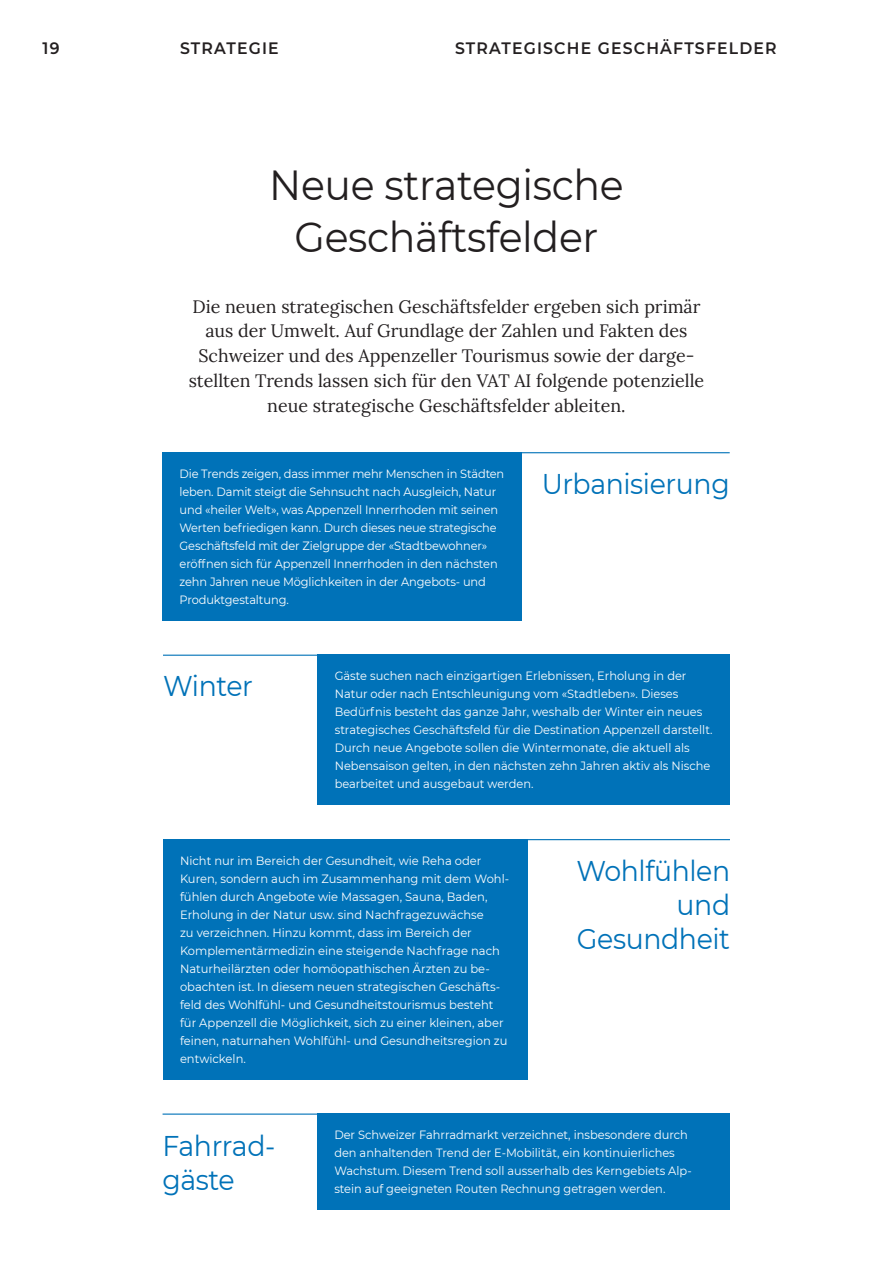
<style>
.page{position:relative;width:893px;height:1263px;background:#fff}
.page>*{position:absolute;margin:0;border:0;box-sizing:border-box;transform-origin:0 0}
.t1{font:42px/52.5px "Montserrat";letter-spacing:-.01em;color:#231f20;text-align:center;scale:.94 1}
.t2{font:28.5px/34.2px "Montserrat";letter-spacing:-.015em;color:#0072b8;text-align:right;scale:.94 1}
.t3{font:18px/24.8px "Lora";color:#231f20;text-align:center}
.t4{font:600 16.5px "Montserrat";letter-spacing:.075em;color:#231f20;scale:.95 1}
.t5{font:12px/18px "Montserrat";color:#fff;scale:.95 1}
.t6{font:12px/18px "Montserrat";color:#fff;scale:.96 1}
</style>
<div class="page">
<hr style="left:427px;top:452px;width:303px;height:1px;background:#0072b8">
<div style="left:163px;top:452px;width:359px;height:169px;background:#0072b8"></div>
<hr style="left:427px;top:839px;width:303px;height:1px;background:#0072b8">
<div style="left:163px;top:839px;width:364px;height:240px;background:#0072b8"></div>
<hr style="left:163px;top:655px;width:303px;height:1px;background:#0072b8">
<div style="left:318px;top:655px;width:412px;height:150px;background:#0072b8"></div>
<hr style="left:163px;top:1113px;width:302px;height:2px;background:#0072b8">
<div style="left:317px;top:1113px;width:413px;height:97px;background:#0072b8"></div>
<h3 class="t4" style="left:43px;top:37px;width:19px">19</h3>
<h3 class="t4" style="left:180px;top:37px;width:105px">STRATEGIE</h3>
<h3 class="t4" style="left:455px;top:37px;width:340px">STRATEGISCHE GESCHÄFTSFELDER</h3>
<h1 class="t1" style="left:269px;top:157px;width:379px">Neue strategische<br>Geschäftsfelder</h1>
<p class="t3" style="left:189px;top:293px;width:517px">Die neuen strategischen Geschäftsfelder ergeben sich primär aus der Umwelt. Auf Grundlage der Zahlen und Fakten des Schweizer und des Appenzeller Tourismus sowie der darge&shy;stellten Trends lassen sich für den VAT AI folgende potenzielle neue strategische Geschäftsfelder ableiten.</p>
<p class="t5" style="left:180px;top:464px;width:343px">Die Trends zeigen, dass immer mehr Menschen in Städten leben. Damit steigt die Sehnsucht nach Ausgleich, Natur und «heiler Welt», was Appenzell Innerrhoden mit seinen Werten befriedigen kann. Durch dieses neue strategische Geschäftsfeld mit der Zielgruppe der «Stadtbewohner» eröffnen sich für Appenzell Innerrhoden in den nächsten zehn Jahren neue Möglichkeiten in der Angebots- und Produktgestaltung.</p>
<h2 class="t2" style="left:542px;top:466px;width:201px">Urbanisierung</h2>
<h2 class="t2" style="left:163px;top:668px;width:97px">Winter</h2>
<p class="t5" style="left:335px;top:666px;width:399px">Gäste suchen nach einzigartigen Erlebnissen, Erholung in der Natur oder nach Entschleunigung vom «Stadtleben». Dieses Bedürfnis besteht das ganze Jahr, weshalb der Winter ein neues strategisches Geschäftsfeld für die Destination Appenzell darstellt.<br>Durch neue Angebote sollen die Wintermonate, die aktuell als Nebensaison gelten, in den nächsten zehn Jahren aktiv als Nische bearbeitet und ausgebaut werden.</p>
<p class="t6" style="left:180px;top:851px;width:344px">Nicht nur im Bereich der Gesundheit, wie Reha oder Kuren, sondern auch im Zusammenhang mit dem Wohl&shy;fühlen durch Angebote wie Massagen, Sauna, Baden, Erholung in der Natur usw. sind Nachfragezuwächse<br>zu verzeichnen. Hinzu kommt, dass im Bereich der Komplementärmedizin eine steigende Nachfrage nach Naturheilärzten oder homöopathischen Ärzten zu be&shy;obachten ist. In diesem neuen strategischen Geschäfts&shy;feld des Wohlfühl- und Gesundheitstourismus besteht für Appenzell die Möglichkeit, sich zu einer kleinen, aber feinen, naturnahen Wohlfühl- und Gesundheitsregion zu entwickeln.</p>
<h2 class="t2" style="left:577px;top:853px;width:165px">Wohlfühlen und<br>Gesundheit</h2>
<h2 class="t2" style="left:163px;top:1128px;width:122px;text-align:left">Fahrrad&shy;gäste</h2>
<p class="t5" style="left:334px;top:1125px;width:378px">Der Schweizer Fahrradmarkt verzeichnet, insbesondere durch den anhaltenden Trend der E-Mobilität, ein kontinuierliches Wachstum. Diesem Trend soll ausserhalb des Kerngebiets Alp&shy;stein auf geeigneten Routen Rechnung getragen werden.</p>
</div>
